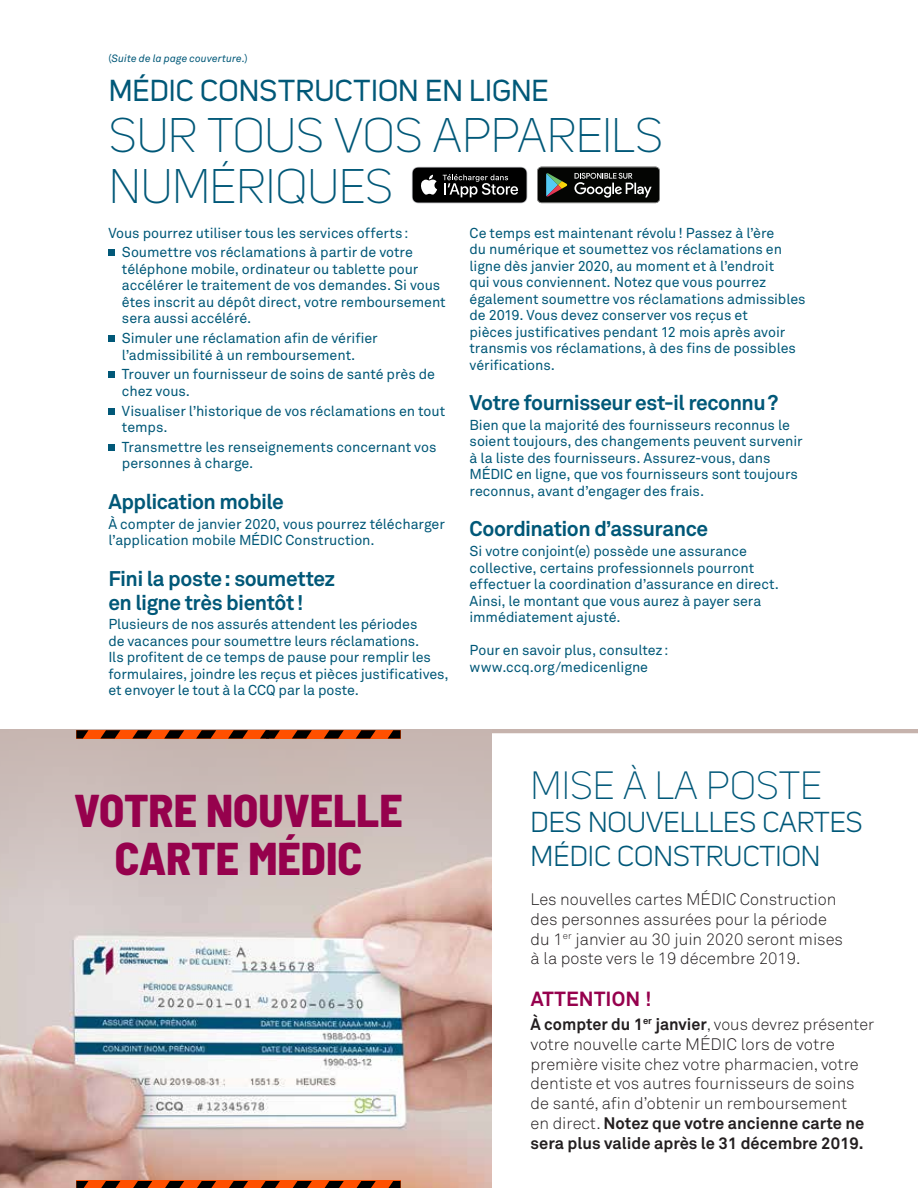
<style>
.page{position:relative;width:918px;height:1188px;background:#fff}
.page>*{position:absolute;margin:0;border:0;box-sizing:border-box;transform-origin:0 0}
.t1{font:300 48px/51px "Uni Sans";letter-spacing:-.015em;color:#015878}
.t2{font:800 semi-condensed 45.75px/48.3px "Barlow";color:#96014d;text-align:center}
.t3{font:300 39px "Uni Sans";color:#005879}
.t4{font:30px "Uni Sans";color:#015878}
.t5{font:28.5px/33.5px "Uni Sans";color:#005879}
.t6{font:700 21px/24px "Akkurat Pro";letter-spacing:-.025em;color:#015878}
.t7{font:700 20.25px "Akkurat Pro";letter-spacing:.01em;color:#96014d}
.t8{font:300 16.5px/19.8px "Akkurat Pro";color:#231f20}
.t9{font:14.25px/16.5px "Akkurat Pro";letter-spacing:-.005em;color:#015878}
.t10{font:italic 10.5px "Akkurat Pro";letter-spacing:.005em;color:#015878}
.s1{font-style:normal}
.s2{font-weight:700}
</style>
<div class="page">
<div style="left:108px;top:250px;width:7px;height:6px;background:#015878"></div>
<div style="left:108px;top:335px;width:7px;height:7px;background:#015878"></div>
<div style="left:108px;top:372px;width:7px;height:6px;background:#015878"></div>
<div style="left:108px;top:408px;width:7px;height:6px;background:#015878"></div>
<div style="left:108px;top:444px;width:7px;height:6px;background:#015878"></div>
<svg style="left:540px;top:166px;width:117px;height:38px"></svg>
<svg style="left:537px;top:167px;width:123px;height:36px;background:#2e312e"></svg>
<svg style="left:412px;top:167px;width:115px;height:36px;background:#303030"></svg>
<hr style="left:476px;top:729px;width:442px;height:1px;background:#c6b3ad">
<hr style="left:476px;top:730px;width:442px;height:3px;background:#c6b3ad">
<img style="left:0;top:729px;width:491px;height:459px">
<div style="left:76px;top:730px;width:194px;height:9px;background:#ff5000"></div>
<svg style="left:228px;top:730px;width:20px;height:9px"></svg>
<svg style="left:196px;top:730px;width:20px;height:9px"></svg>
<svg style="left:164px;top:730px;width:20px;height:9px"></svg>
<svg style="left:132px;top:730px;width:20px;height:9px"></svg>
<svg style="left:100px;top:730px;width:20px;height:9px"></svg>
<svg style="left:76px;top:730px;width:12px;height:9px"></svg>
<div style="left:269px;top:730px;width:132px;height:9px;background:#ff5000"></div>
<svg style="left:388px;top:730px;width:13px;height:9px"></svg>
<svg style="left:356px;top:730px;width:20px;height:9px"></svg>
<svg style="left:324px;top:730px;width:20px;height:9px"></svg>
<svg style="left:292px;top:730px;width:20px;height:9px"></svg>
<svg style="left:260px;top:730px;width:20px;height:9px"></svg>
<div style="left:76px;top:1181px;width:194px;height:7px;background:#ff5000"></div>
<svg style="left:229px;top:1181px;width:19px;height:7px"></svg>
<svg style="left:197px;top:1181px;width:19px;height:7px"></svg>
<svg style="left:165px;top:1181px;width:19px;height:7px"></svg>
<svg style="left:133px;top:1181px;width:19px;height:7px"></svg>
<svg style="left:101px;top:1181px;width:19px;height:7px"></svg>
<svg style="left:76px;top:1181px;width:12px;height:7px"></svg>
<div style="left:269px;top:1181px;width:132px;height:7px;background:#ff5000"></div>
<svg style="left:389px;top:1181px;width:12px;height:7px"></svg>
<svg style="left:357px;top:1181px;width:19px;height:7px"></svg>
<svg style="left:325px;top:1181px;width:19px;height:7px"></svg>
<svg style="left:293px;top:1181px;width:19px;height:7px"></svg>
<svg style="left:261px;top:1181px;width:19px;height:7px"></svg>
<p class="t10" style="left:108px;top:52px;width:141px"><span class="s1">(</span>Suite de la page couverture.<span class="s1">)</span></p>
<h3 class="t4" style="left:109px;top:73px;width:441px">MÉDIC CONSTRUCTION EN LIGNE</h3>
<h1 class="t1" style="left:109px;top:110px;width:556px">SUR TOUS VOS APPAREILS<br>NUMÉRIQUES</h1>
<p class="t9" style="left:122px;top:223px;width:292px;line-height:19.8px;text-indent:-13px">Vous pourrez utiliser tous les services offerts:<br>Soumettre vos réclamations à partir de votre</p>
<p class="t9" style="left:122px;top:261px;width:325px">téléphone mobile, ordinateur ou tablette pour accélérer le traitement de vos demandes. Si vous êtes inscrit au dépôt direct, votre remboursement sera aussi accéléré.</p>
<p class="t9" style="left:122px;top:330px;width:257px">Simuler une réclamation afin de vérifier l’admissibilité à un remboursement.</p>
<p class="t9" style="left:122px;top:366px;width:315px">Trouver un fournisseur de soins de santé près de chez vous.</p>
<p class="t9" style="left:122px;top:402px;width:325px">Visualiser l’historique de vos réclamations en tout temps.</p>
<p class="t9" style="left:122px;top:439px;width:316px">Transmettre les renseignements concernant vos personnes à charge.</p>
<h3 class="t6" style="left:108px;top:489px;width:177px">Application mobile</h3>
<p class="t9" style="left:108px;top:515px;width:338px">À compter de janvier 2020, vous pourrez télécharger l’application mobile MÉDIC Construction.</p>
<h3 class="t6" style="left:108px;top:566px;width:228px">Fini la poste: soumettez en ligne très bientôt!</h3>
<p class="t9" style="left:108px;top:616px;width:342px">Plusieurs de nos assurés attendent les périodes<br>de vacances pour soumettre leurs réclamations.<br>Ils profitent de ce temps de pause pour remplir les formulaires, joindre les reçus et pièces justificatives, et envoyer le tout à la CCQ par la poste.</p>
<p class="t9" style="left:470px;top:225px;width:338px">Ce temps est maintenant révolu! Passez à l’ère<br>du numérique et soumettez vos réclamations en ligne dès janvier 2020, au moment et à l’endroit<br>qui vous conviennent. Notez que vous pourrez également soumettre vos réclamations admissibles de 2019. Vous devez conserver vos reçus et<br>pièces justificatives pendant 12 mois après avoir transmis vos réclamations, à des fins de possibles vérifications.</p>
<h3 class="t6" style="left:470px;top:391px;width:310px">Votre fournisseur est-il reconnu?</h3>
<p class="t9" style="left:470px;top:417px;width:335px">Bien que la majorité des fournisseurs reconnus le soient toujours, des changements peuvent survenir à la liste des fournisseurs. Assurez-vous, dans MÉDIC en ligne, que vos fournisseurs sont toujours reconnus, avant d’engager des frais.</p>
<h3 class="t6" style="left:470px;top:517px;width:240px">Coordination d’assurance</h3>
<p class="t9" style="left:470px;top:543px;width:311px">Si votre conjoint(e) possède une assurance collective, certains professionnels pourront effectuer la coordination d’assurance en direct.<br>Ainsi, le montant que vous aurez à payer sera immédiatement ajusté.</p>
<p class="t9" style="left:470px;top:642px;width:200px">Pour en savoir plus, consultez: www.ccq.org/medicenligne</p>
<h2 class="t2" style="left:74px;top:783px;width:330px">VOTRE NOUVELLE<br>CARTE MÉDIC</h2>
<h3 class="t3" style="left:531px;top:763px;width:293px">MISE À LA POSTE</h3>
<h3 class="t5" style="left:531px;top:806px;width:334px">DES NOUVELLLES CARTES<br>MÉDIC CONSTRUCTION</h3>
<p class="t8" style="left:531px;top:889px;width:314px">Les nouvelles cartes MÉDIC Construction des personnes assurées pour la période du 1<sup>er</sup> janvier au 30 juin 2020 seront mises à la poste vers le 19 décembre 2019.</p>
<h3 class="t7" style="left:531px;top:987px;width:122px">ATTENTION !</h3>
<p class="t8" style="left:531px;top:1014px;width:345px"><span class="s2">À compter du 1</span><sup>er</sup> <span class="s2">janvier</span>, vous devrez présenter votre nouvelle carte MÉDIC lors de votre première visite chez votre pharmacien, votre dentiste et vos autres fournisseurs de soins de santé, afin d’obtenir un remboursement<br>en direct. <span class="s2">Notez que votre ancienne carte ne sera plus valide après le 31 décembre 2019.</span></p>
</div>
